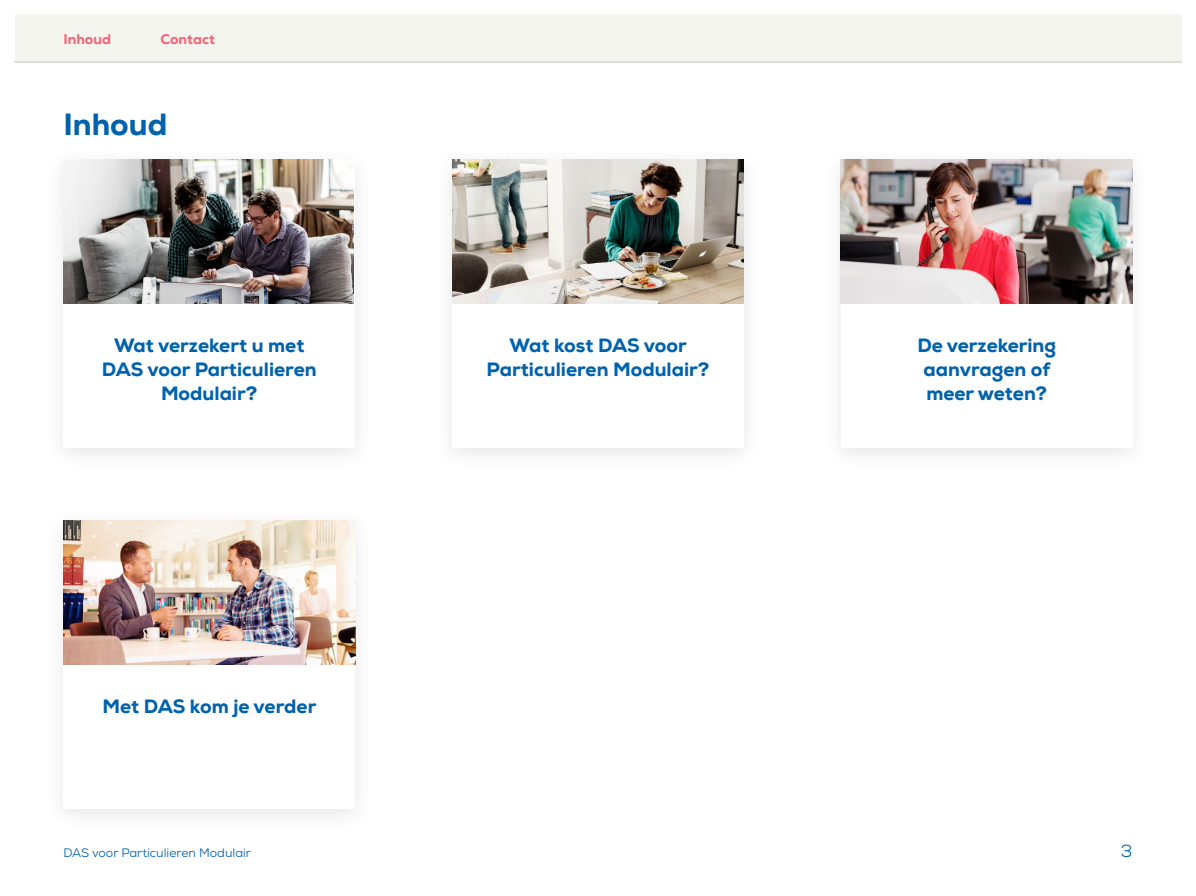
<style>
.page{position:relative;width:1196px;height:896px;background:#fff}
.page>*{position:absolute;margin:0;border:0;box-sizing:border-box;transform-origin:0 0}
.t1{font:800 30.62px "Nexa";color:#0062ac}
.t2{font:800 19.25px/24.1px "Nexa";color:#0062ac;text-align:center}
.t3{font:17.5px "Nexa";color:#0062ac}
.t4{font:800 14px "Nexa";color:#f86476}
.t5{font:12.25px "Nexa";color:#0062ac}
</style>
<div class="page">
<div style="left:15px;top:15px;width:1165px;height:48px;background:#f5f5f0"></div>
<hr style="left:15px;top:61px;width:1165px;height:2px;background:#deddd9">
<img style="left:452px;top:159px;width:291px;height:145px">
<img style="left:840px;top:159px;width:292px;height:145px">
<img style="left:63px;top:159px;width:290px;height:145px">
<img style="left:63px;top:520px;width:292px;height:145px">
<p class="t4" style="left:63px;top:30px;width:49px">Inhoud</p>
<p class="t4" style="left:161px;top:30px;width:56px">Contact</p>
<h1 class="t1" style="left:63px;top:105px;width:105px">Inhoud</h1>
<p class="t2" style="left:102px;top:333px;width:216px">Wat verzekert u met<br>DAS voor Particulieren<br>Modulair?</p>
<p class="t2" style="left:102px;top:694px;width:215px">Met DAS kom je verder</p>
<p class="t2" style="left:486px;top:333px;width:224px">Wat kost DAS voor<br>Particulieren Modulair?</p>
<p class="t2" style="left:917px;top:333px;width:140px">De verzekering aanvragen of meer weten?</p>
<p class="t5" style="left:63px;top:845px;width:189px">DAS voor Particulieren Modulair</p>
<p class="t3" style="left:1120px;top:840px;width:13px">3</p>
</div>
